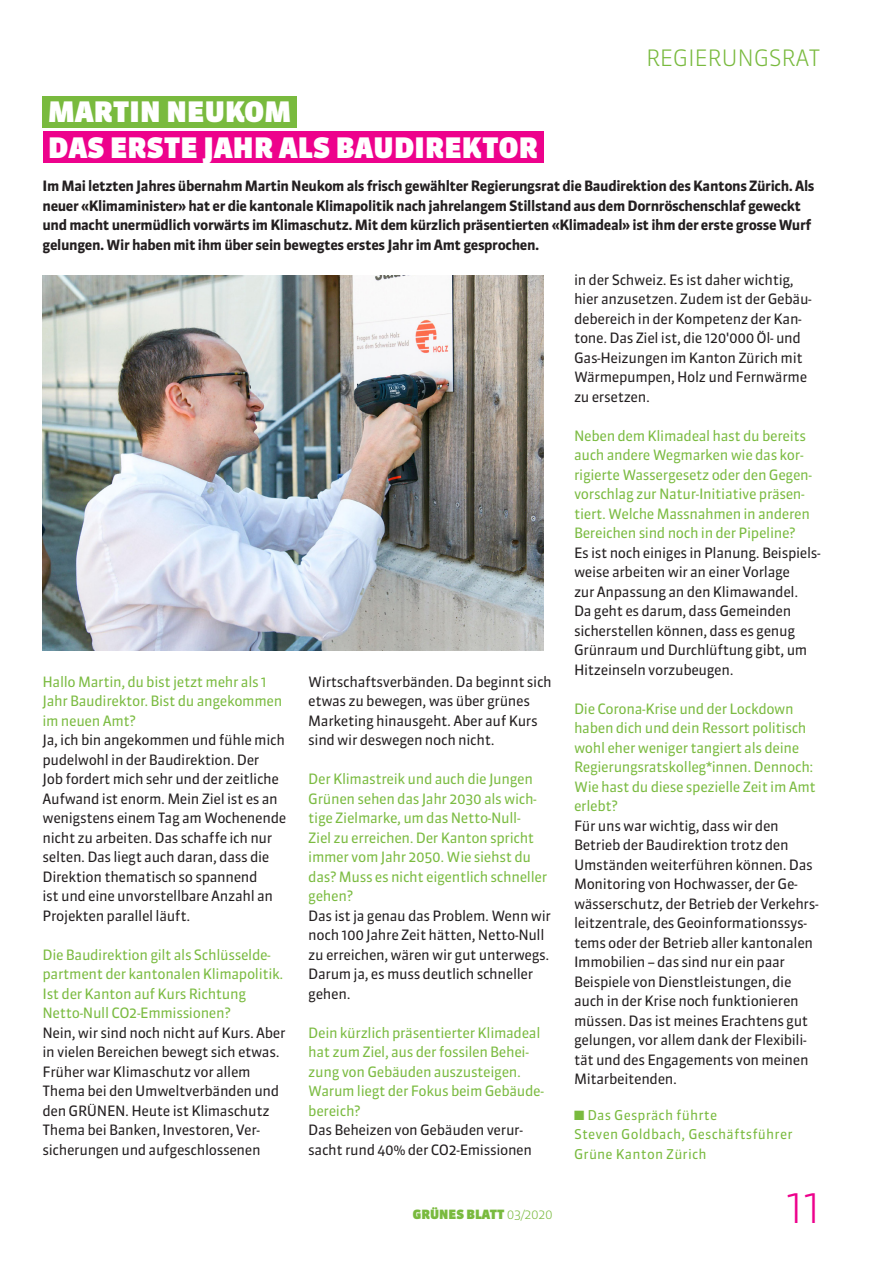
<style>
.page{position:relative;width:893px;height:1263px;background:#fff}
.page>*{position:absolute;margin:0;border:0;box-sizing:border-box;transform-origin:0 0}
.t1{font:300 45px "Sanuk OT";color:#ed028c}
.t2{font:900 28.2px "Sanuk OT";letter-spacing:.01em;color:#fff}
.Seitentitel_links{font:300 22.5px "Sanuk OT";letter-spacing:-.015em;color:#79ba3e}
.Zwischentitel{font:14.25px/19.5px "Sanuk OT";letter-spacing:-.025em;color:#231f20}
.Zwischentitel-2{font:14.25px/19.5px "Sanuk OT";letter-spacing:-.025em;color:#7bbb41}
.Lauftext{font:700 14.25px/19.5px "Sanuk OT";letter-spacing:-.025em;color:#231f20}
.Zwischentitel-3{font:13.5px/19.5px "Sanuk OT";letter-spacing:.015em;color:#79ba3e}
.t3{font:900 12.75px "Sanuk OT";color:#79ba3e}
.s1{font-weight:300}
</style>
<div class="page">
<div style="left:43px;top:131px;width:500px;height:32px;background:#ed028c"></div>
<div style="left:43px;top:96px;width:254px;height:31px;background:#79ba3e"></div>
<img style="left:43px;top:276px;width:500px;height:374px">
<p class="t2" style="left:48px;top:94px;width:245px">MARTIN NEUKOM</p>
<p class="t2" style="left:48px;top:130px;width:491px">DAS ERSTE JAHR ALS BAUDIREKTOR</p>
<p class="Seitentitel_links" style="left:646px;top:44px;width:176px">REGIERUNGSRAT</p>
<p class="Lauftext" style="left:43px;top:176px;width:773px">Im Mai letzten Jahres übernahm Martin Neukom als frisch gewählter Regierungsrat die Baudirektion des Kantons Zürich. Als neuer «Klimaminister» hat er die kantonale Klimapolitik nach jahrelangem Stillstand aus dem Dornröschenschlaf geweckt und macht unermüdlich vorwärts im Klimaschutz. Mit dem kürzlich präsentierten «Klimadeal» ist ihm der erste grosse Wurf gelungen. Wir haben mit ihm über sein bewegtes erstes Jahr im Amt gesprochen.</p>
<p class="Zwischentitel-2" style="left:43px;top:672px;width:241px">Hallo Martin, du bist jetzt mehr als 1<br>Jahr Baudirektor. Bist du angekommen im neuen Amt?</p>
<p class="Zwischentitel" style="left:43px;top:730px;width:245px">Ja, ich bin angekommen und fühle mich pudelwohl in der Baudirektion. Der<br>Job fordert mich sehr und der zeitliche Aufwand ist enorm. Mein Ziel ist es an wenigstens einem Tag am Wochenende nicht zu arbeiten. Das schaffe ich nur selten. Das liegt auch daran, dass die Direktion thematisch so spannend<br>ist und eine unvorstellbare Anzahl an Projekten parallel läuft.</p>
<p class="Zwischentitel-2" style="left:43px;top:945px;width:242px">Die Baudirektion gilt als Schlüsselde&shy;partment der kantonalen Klimapolitik.<br>Ist der Kanton auf Kurs Richtung Netto-Null CO2-Emmissionen?</p>
<p class="Zwischentitel" style="left:43px;top:1023px;width:245px">Nein, wir sind noch nicht auf Kurs. Aber in vielen Bereichen bewegt sich etwas.<br>Früher war Klimaschutz vor allem Thema bei den Umweltverbänden und den GRÜNEN. Heute ist Klimaschutz Thema bei Banken, Investoren, Ver&shy;sicherungen und aufgeschlossenen</p>
<p class="Zwischentitel" style="left:308px;top:672px;width:245px">Wirtschaftsverbänden. Da beginnt sich etwas zu bewegen, was über grünes Marketing hinausgeht. Aber auf Kurs sind wir deswegen noch nicht.</p>
<p class="Zwischentitel-2" style="left:308px;top:769px;width:240px">Der Klimastreik und auch die Jungen<br>Grünen sehen das Jahr 2030 als wich&shy;tige Zielmarke, um das Netto-Null-<br>Ziel zu erreichen. Der Kanton spricht immer vom Jahr 2050. Wie siehst du das? Muss es nicht eigentlich schneller gehen?</p>
<p class="Zwischentitel" style="left:308px;top:906px;width:244px">Das ist ja genau das Problem. Wenn wir noch 100 Jahre Zeit hätten, Netto-Null zu erreichen, wären wir gut unterwegs.<br>Darum ja, es muss deutlich schneller gehen.</p>
<p class="Zwischentitel-2" style="left:308px;top:1023px;width:237px">Dein kürzlich präsentierter Klimadeal hat zum Ziel, aus der fossilen Behei&shy;zung von Gebäuden auszusteigen.<br>Warum liegt der Fokus beim Gebäude&shy;bereich?</p>
<p class="Zwischentitel" style="left:308px;top:1120px;width:225px">Das Beheizen von Gebäuden verur&shy;sacht rund 40% der CO2-Emissionen</p>
<p class="t3" style="left:413px;top:1206px;width:141px">GRÜNES BLATT <span class="s1">03/2020</span></p>
<p class="Zwischentitel" style="left:574px;top:270px;width:239px">in der Schweiz. Es ist daher wichtig, hier anzusetzen. Zudem ist der Gebäu&shy;debereich in der Kompetenz der Kan&shy;tone. Das Ziel ist, die 120'000 Öl- und<br>Gas-Heizungen im Kanton Zürich mit<br>Wärmepumpen, Holz und Fernwärme zu ersetzen.</p>
<p class="Zwischentitel-2" style="left:574px;top:426px;width:239px">Neben dem Klimadeal hast du bereits auch andere Wegmarken wie das kor&shy;rigierte Wassergesetz oder den Gegen&shy;vorschlag zur Natur-Initiative präsen&shy;tiert. Welche Massnahmen in anderen Bereichen sind noch in der Pipeline?</p>
<p class="Zwischentitel" style="left:574px;top:543px;width:248px">Es ist noch einiges in Planung. Beispiels&shy;weise arbeiten wir an einer Vorlage<br>zur Anpassung an den Klimawandel.<br>Da geht es darum, dass Gemeinden sicherstellen können, dass es genug Grünraum und Durchlüftung gibt, um Hitzeinseln vorzubeugen.</p>
<p class="Zwischentitel-2" style="left:574px;top:699px;width:243px">Die Corona-Krise und der Lockdown haben dich und dein Ressort politisch wohl eher weniger tangiert als deine<br>Regierungsratskolleg*innen. Dennoch:<br>Wie hast du diese spezielle Zeit im Amt erlebt?</p>
<p class="Zwischentitel" style="left:574px;top:816px;width:246px">Für uns war wichtig, dass wir den Betrieb der Baudirektion trotz den Umständen weiterführen können. Das Monitoring von Hochwasser, der Ge&shy;wässerschutz, der Betrieb der Verkehrs&shy;leitzentrale, des Geoinformationssys&shy;tems oder der Betrieb aller kantonalen Immobilien – das sind nur ein paar Beispiele von Dienstleistungen, die auch in der Krise noch funktionieren müssen. Das ist meines Erachtens gut gelungen, vor allem dank der Flexibili&shy;tät und des Engagements von meinen Mitarbeitenden.</p>
<p class="Zwischentitel-3" style="left:574px;top:1105px;width:220px">■ Das Gespräch führte<br>Steven Goldbach, Geschäftsführer<br>Grüne Kanton Zürich</p>
<h1 class="t1" style="left:786px;top:1178px;width:36px">11</h1>
</div>
